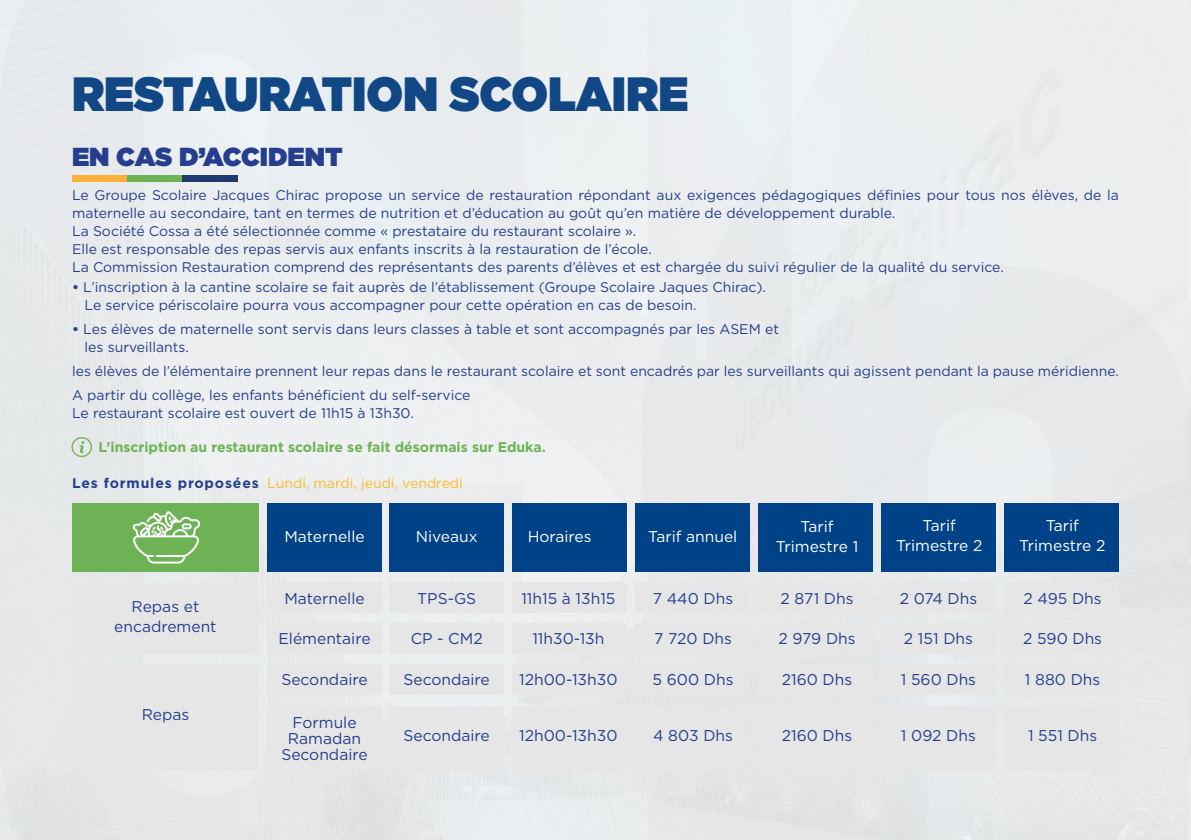
<style>
.page{position:relative;width:1191px;height:840px;background:#fff}
.page>*{position:absolute;margin:0;border:0;box-sizing:border-box;transform-origin:0 0}
.t1{font:900 48px "Gotham";color:#114785;scale:.94 1}
.t2{font:900 26px "Gotham";color:#253f8e}
.t3{font:15.6px/15.6px "Gotham";color:#253f8e;text-align:center}
.t4{font:15.6px/20px "Gotham";color:#fff;text-align:center}
.t5{font:14px/18px "Gotham";color:#253f8e}
.t6{font:700 14px "Gotham";color:#6db355}
.t7{font:14px "Gotham";color:#fdbe28}
.s1{font-weight:700}
.s2{font-weight:700;color:#253f8e}
</style>
<div class="page">
<div style="left:0;top:0;width:1190px;height:839px;background:#e9ecee"></div>
<div style="left:72px;top:175px;width:55px;height:6px;background:#fbb03a"></div>
<div style="left:127px;top:175px;width:55px;height:6px;background:#6db355"></div>
<div style="left:182px;top:175px;width:55px;height:6px;background:#1e3a70"></div>
<div style="left:267px;top:582px;width:114px;height:30px;background:#e6e6e6"></div>
<div style="left:267px;top:623px;width:114px;height:30px;background:#e6e6e6"></div>
<div style="left:267px;top:664px;width:114px;height:30px;background:#e6e6e6"></div>
<div style="left:267px;top:705px;width:114px;height:64px;background:#e6e6e6"></div>
<div style="left:72px;top:582px;width:186px;height:71px;background:#e6e6e6"></div>
<div style="left:72px;top:664px;width:186px;height:105px;background:#e6e6e6"></div>
<div style="left:390px;top:582px;width:114px;height:30px;background:#e6e6e6"></div>
<div style="left:390px;top:623px;width:114px;height:30px;background:#e6e6e6"></div>
<div style="left:390px;top:664px;width:114px;height:30px;background:#e6e6e6"></div>
<div style="left:390px;top:705px;width:114px;height:64px;background:#e6e6e6"></div>
<div style="left:267px;top:503px;width:114px;height:68px;background:#004287"></div>
<div style="left:72px;top:503px;width:186px;height:69px;background:#6db355"></div>
<div style="left:390px;top:503px;width:114px;height:68px;background:#004287"></div>
<div style="left:512px;top:582px;width:115px;height:30px;background:#e6e6e6"></div>
<div style="left:512px;top:623px;width:115px;height:30px;background:#e6e6e6"></div>
<div style="left:512px;top:664px;width:115px;height:30px;background:#e6e6e6"></div>
<div style="left:512px;top:705px;width:115px;height:64px;background:#e6e6e6"></div>
<div style="left:512px;top:503px;width:115px;height:68px;background:#004287"></div>
<div style="left:635px;top:582px;width:114px;height:30px;background:#e6e6e6"></div>
<div style="left:635px;top:623px;width:114px;height:30px;background:#e6e6e6"></div>
<div style="left:635px;top:664px;width:114px;height:30px;background:#e6e6e6"></div>
<div style="left:635px;top:705px;width:114px;height:64px;background:#e6e6e6"></div>
<div style="left:635px;top:503px;width:114px;height:68px;background:#004287"></div>
<div style="left:758px;top:582px;width:115px;height:30px;background:#e6e6e6"></div>
<div style="left:758px;top:623px;width:115px;height:30px;background:#e6e6e6"></div>
<div style="left:758px;top:664px;width:115px;height:30px;background:#e6e6e6"></div>
<div style="left:758px;top:705px;width:115px;height:64px;background:#e6e6e6"></div>
<div style="left:881px;top:582px;width:115px;height:30px;background:#e6e6e6"></div>
<div style="left:881px;top:623px;width:115px;height:30px;background:#e6e6e6"></div>
<div style="left:881px;top:664px;width:115px;height:30px;background:#e6e6e6"></div>
<div style="left:881px;top:705px;width:115px;height:64px;background:#e6e6e6"></div>
<div style="left:758px;top:503px;width:115px;height:68px;background:#004287"></div>
<div style="left:881px;top:503px;width:115px;height:68px;background:#004287"></div>
<div style="left:1004px;top:582px;width:115px;height:30px;background:#e6e6e6"></div>
<div style="left:1004px;top:623px;width:115px;height:30px;background:#e6e6e6"></div>
<div style="left:1004px;top:664px;width:115px;height:30px;background:#e6e6e6"></div>
<div style="left:1004px;top:705px;width:115px;height:64px;background:#e6e6e6"></div>
<div style="left:1004px;top:503px;width:115px;height:68px;background:#004287"></div>
<svg style="left:72px;top:437px;width:20px;height:20px"></svg>
<svg style="left:132px;top:511px;width:68px;height:52px"></svg>
<h1 class="t1" style="left:72px;top:59px;width:657px">RESTAURATION SCOLAIRE</h1>
<h2 class="t2" style="left:72px;top:138px;width:272px">EN CAS D’ACCIDENT</h2>
<p class="t5" style="left:72px;top:186px;width:1048px">Le Groupe Scolaire Jacques Chirac propose un service de restauration répondant aux exigences pédagogiques définies pour tous nos élèves, de la maternelle au secondaire, tant en termes de nutrition et d’éducation au goût qu’en matière de développement durable.<br>La Société Cossa a été sélectionnée comme « prestataire du restaurant scolaire ».<br>Elle est responsable des repas servis aux enfants inscrits à la restauration de l’école.<br>La Commission Restauration comprend des représentants des parents d’élèves et est chargée du suivi régulier de la qualité du service.</p>
<p class="t5" style="left:85px;top:278px;width:683px;text-indent:-13px"><span class="s1">•</span> L’inscription à la cantine scolaire se fait auprès de l’établissement (Groupe Scolaire Jaques Chirac).<br>Le service périscolaire pourra vous accompagner pour cette opération en cas de besoin.</p>
<p class="t5" style="left:85px;top:320px;width:696px;text-indent:-13px"><span class="s1">•</span> Les élèves de maternelle sont servis dans leurs classes à table et sont accompagnés par les ASEM et les surveillants.</p>
<p class="t5" style="left:72px;top:359px;width:1048px;line-height:24px">les élèves de l’élémentaire prennent leur repas dans le restaurant scolaire et sont encadrés par les surveillants qui agissent pendant la pause méridienne.<br>A partir du collège, les enfants bénéficient du self-service</p>
<p class="t5" style="left:72px;top:404px;width:343px">Le restaurant scolaire est ouvert de 11h15 à 13h30.</p>
<p class="t6" style="left:98px;top:437px;width:449px">L’inscription au restaurant scolaire se fait désormais sur Eduka.</p>
<p class="t7" style="left:72px;top:474px;width:392px"><span class="s2">Les formules proposées</span> Lundi, mardi, jeudi, vendredi</p>
<p class="t3" style="left:114px;top:596px;width:104px;line-height:20px">Repas et encadrement</p>
<p class="t3" style="left:142px;top:706px;width:49px">Repas</p>
<p class="t4" style="left:284px;top:525px;width:82px">Maternelle</p>
<p class="t3" style="left:284px;top:590px;width:82px">Maternelle</p>
<p class="t3" style="left:278px;top:629px;width:94px">Elémentaire</p>
<p class="t3" style="left:281px;top:671px;width:88px">Secondaire</p>
<p class="t3" style="left:281px;top:714px;width:88px">Formule<br>Ramadan<br>Secondaire</p>
<p class="t4" style="left:416px;top:525px;width:63px">Niveaux</p>
<p class="t3" style="left:417px;top:590px;width:61px">TPS-GS</p>
<p class="t3" style="left:411px;top:629px;width:73px">CP - CM2</p>
<p class="t3" style="left:403px;top:671px;width:88px">Secondaire</p>
<p class="t3" style="left:403px;top:727px;width:88px">Secondaire</p>
<p class="t4" style="left:527px;top:525px;width:65px">Horaires</p>
<p class="t3" style="left:521px;top:590px;width:96px">11h15 à 13h15</p>
<p class="t3" style="left:532px;top:629px;width:74px">11h30-13h</p>
<p class="t3" style="left:519px;top:671px;width:100px">12h00-13h30</p>
<p class="t3" style="left:519px;top:727px;width:100px">12h00-13h30</p>
<p class="t4" style="left:648px;top:525px;width:91px">Tarif annuel</p>
<p class="t4" style="left:775px;top:516px;width:84px">Tarif<br>Trimestre 1</p>
<p class="t3" style="left:653px;top:590px;width:82px">7 440 Dhs</p>
<p class="t3" style="left:654px;top:629px;width:79px">7 720 Dhs</p>
<p class="t3" style="left:652px;top:671px;width:82px">5 600 Dhs</p>
<p class="t3" style="left:653px;top:727px;width:81px">4 803 Dhs</p>
<p class="t3" style="left:780px;top:590px;width:74px">2 871 Dhs</p>
<p class="t3" style="left:778px;top:629px;width:79px">2 979 Dhs</p>
<p class="t3" style="left:782px;top:671px;width:72px">2160 Dhs</p>
<p class="t3" style="left:782px;top:727px;width:72px">2160 Dhs</p>
<p class="t4" style="left:896px;top:515px;width:88px">Tarif<br>Trimestre 2</p>
<p class="t4" style="left:1019px;top:515px;width:88px">Tarif<br>Trimestre 2</p>
<p class="t3" style="left:899px;top:590px;width:79px">2 074 Dhs</p>
<p class="t3" style="left:904px;top:629px;width:70px">2 151 Dhs</p>
<p class="t3" style="left:900px;top:671px;width:77px">1 560 Dhs</p>
<p class="t3" style="left:901px;top:727px;width:76px">1 092 Dhs</p>
<p class="t3" style="left:1023px;top:590px;width:80px">2 495 Dhs</p>
<p class="t3" style="left:1023px;top:629px;width:80px">2 590 Dhs</p>
<p class="t3" style="left:1025px;top:671px;width:77px">1 880 Dhs</p>
<p class="t3" style="left:1028px;top:727px;width:71px">1 551 Dhs</p>
</div>
